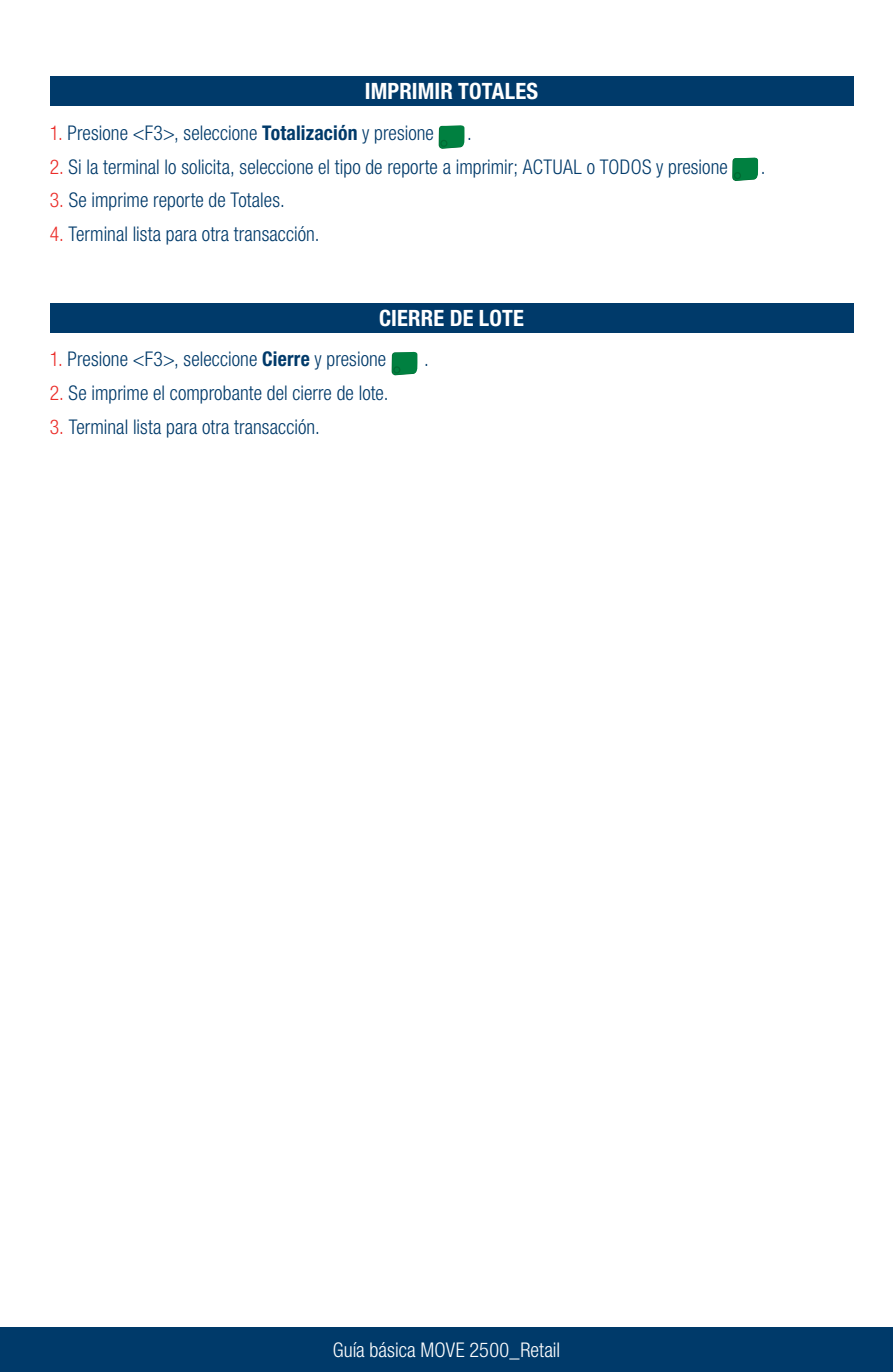
<style>
.page{position:relative;width:893px;height:1372px;background:#fff}
.page>*{position:absolute;margin:0;border:0;box-sizing:border-box;transform-origin:0 0}
.t1{font:700 condensed 22.5px "Helvetica Neue LT Std";letter-spacing:.005em;color:#fff}
.numeros{font:300 condensed 20.25px "Helvetica Neue LT Std";letter-spacing:.005em;color:#003a6a}
.t2{font:300 condensed 20.25px "Helvetica Neue LT Std";letter-spacing:.005em;color:#fff}
.s1{color:#eb2e2a}
.s2{font-weight:700}
</style>
<div class="page">
<div style="left:0;top:1327px;width:893px;height:44px;background:#003a6a"></div>
<div style="left:50px;top:77px;width:803px;height:29px;background:#003a6a"></div>
<div style="left:50px;top:303px;width:803px;height:30px;background:#003a6a"></div>
<svg style="left:439px;top:125px;width:26px;height:24px"></svg>
<div style="left:440px;top:140px;width:7px;height:7px;border:1px solid #006b33;border-radius:50%"></div>
<svg style="left:732px;top:157px;width:26px;height:24px"></svg>
<div style="left:734px;top:172px;width:7px;height:7px;border:1px solid #006b33;border-radius:50%"></div>
<svg style="left:392px;top:351px;width:26px;height:24px"></svg>
<div style="left:393px;top:366px;width:7px;height:7px;border:1px solid #006b33;border-radius:50%"></div>
<p class="t1" style="left:365px;top:78px;width:175px">IMPRIMIR TOTALES</p>
<p class="numeros" style="left:50px;top:121px;width:386px"><span class="s1">1.</span> Presione &lt;F3&gt;, seleccione <span class="s2">Totalización</span> y presione</p>
<p class="numeros" style="left:467px;top:121px;width:6px">.</p>
<p class="numeros" style="left:50px;top:155px;width:680px"><span class="s1">2.</span> Si la terminal lo solicita, seleccione el tipo de reporte a imprimir; ACTUAL o TODOS y presione</p>
<p class="numeros" style="left:50px;top:188px;width:237px"><span class="s1">3.</span> Se imprime reporte de Totales.</p>
<p class="numeros" style="left:50px;top:222px;width:271px"><span class="s1">4.</span> Terminal lista para otra transacción.</p>
<p class="t1" style="left:379px;top:304px;width:146px">CIERRE DE LOTE</p>
<p class="numeros" style="left:50px;top:347px;width:338px"><span class="s1">1.</span> Presione &lt;F3&gt;, seleccione <span class="s2">Cierre</span> y presione</p>
<p class="numeros" style="left:50px;top:381px;width:340px"><span class="s1">2.</span> Se imprime el comprobante del cierre de lote.</p>
<p class="numeros" style="left:50px;top:415px;width:272px"><span class="s1">3.</span> Terminal lista para otra transacción.</p>
<p class="numeros" style="left:424px;top:347px;width:6px">.</p>
<p class="numeros" style="left:761px;top:155px;width:6px">.</p>
<p class="t2" style="left:333px;top:1337px;width:229px">Guía básica MOVE 2500_Retail</p>
</div>
